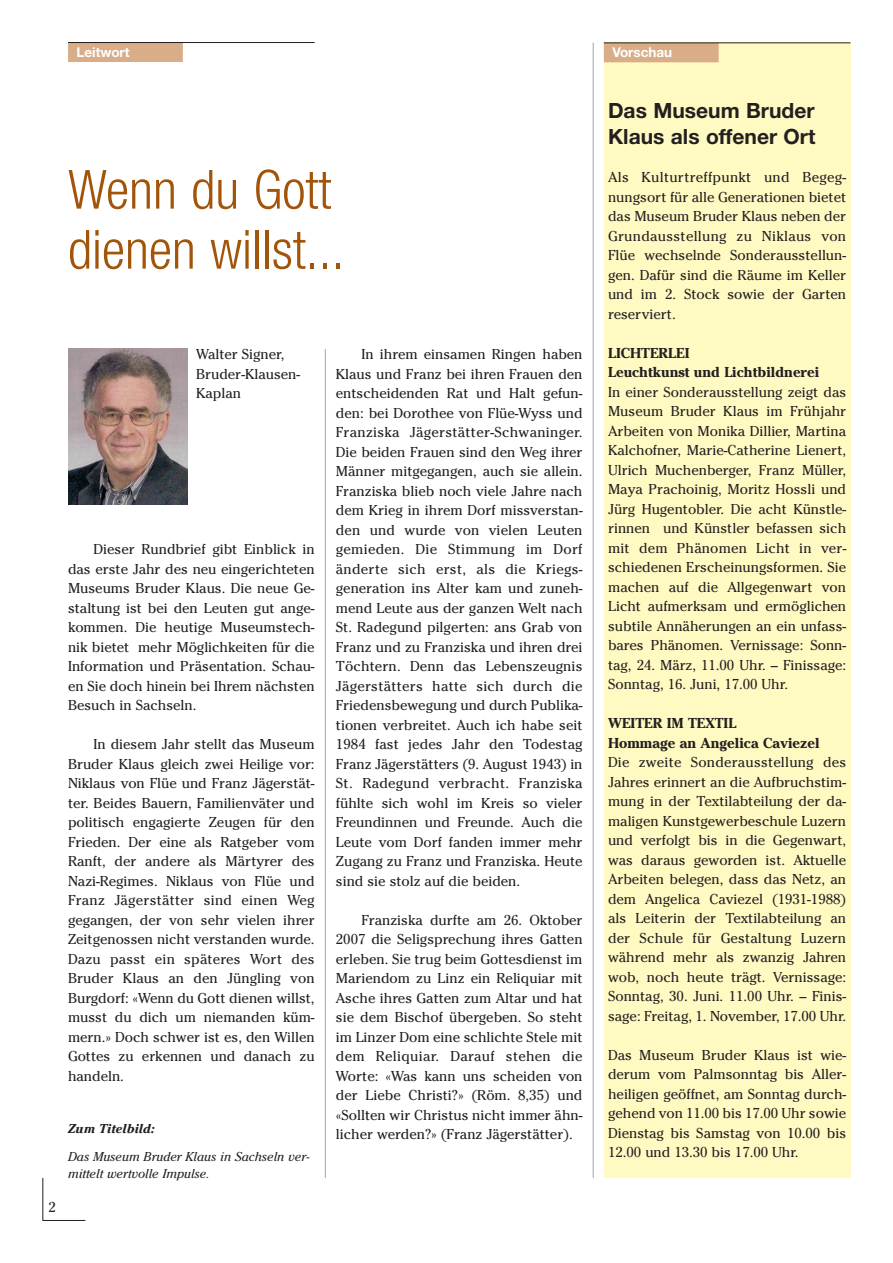
<style>
.page{position:relative;width:893px;height:1263px;background:#fff}
.page>*{position:absolute;margin:0;border:0;box-sizing:border-box;transform-origin:0 0}
.t1{font:300 condensed 54px/60px "Helvetica Neue";color:#a2550a}
.t2{font:700 21px/25.5px "Helvetica Neue";color:#231f20}
.t3{font:14.25px/19.5px "Cheltenham";color:#231f20;text-align:justify}
.t4{font:700 14.25px/19.5px "Cheltenham";color:#231f20}
.t5{font:700 13.5px "Helvetica Neue";color:#fff}
.t6{font:italic 12.75px/16.5px "Cheltenham";color:#231f20}
.t7{font:italic 700 12.75px "Cheltenham";color:#231f20}
</style>
<div class="page">
<div style="left:604px;top:43px;width:246px;height:1135px;background:#fffac2"></div>
<svg style="left:42px;top:1178px;width:44px;height:43px"></svg>
<div style="left:68px;top:43px;width:115px;height:19px;background:#d8ad87"></div>
<hr style="left:68px;top:42px;width:247px;height:1px;background:#231f20">
<hr style="left:325px;top:349px;width:1px;height:829px;background:#a7a9ac">
<img style="left:68px;top:349px;width:119px;height:155px">
<hr style="left:593px;top:43px;width:1px;height:1135px;background:#a7a9ac">
<div style="left:604px;top:43px;width:115px;height:19px;background:#d8ad87"></div>
<hr style="left:604px;top:43px;width:246px;height:1px;background:#231f20">
<p class="t5" style="left:77px;top:47px;width:55px">Leitwort</p>
<h1 class="t1" style="left:68px;top:164px;width:278px">Wenn du Gott dienen willst...</h1>
<p class="t3" style="left:196px;top:346px;width:106px;text-align:left">Walter Signer,<br>Bruder-Klausen-<br>Kaplan</p>
<p class="t3" style="left:68px;top:541px;width:248px;text-indent:26px">Dieser Rundbrief gibt Einblick in das erste Jahr des neu eingerichteten Museums Bruder Klaus. Die neue Ge&shy;staltung ist bei den Leuten gut ange&shy;kommen. Die heutige Museumstech&shy;nik bietet mehr Möglichkeiten für die Information und Präsentation. Schau&shy;en Sie doch hinein bei Ihrem nächsten Besuch in Sachseln.</p>
<p class="t3" style="left:68px;top:736px;width:248px;text-indent:26px">In diesem Jahr stellt das Museum Bruder Klaus gleich zwei Heilige vor:<br>Niklaus von Flüe und Franz Jägerstät&shy;ter. Beides Bauern, Familienväter und politisch engagierte Zeugen für den Frieden. Der eine als Ratgeber vom Ranft, der andere als Märtyrer des Nazi-Regimes. Niklaus von Flüe und Franz Jägerstätter sind einen Weg gegangen, der von sehr vielen ihrer Zeitgenossen nicht verstanden wurde.<br>Dazu passt ein späteres Wort des Bruder Klaus an den Jüngling von Burgdorf: «Wenn du Gott dienen willst, musst du dich um niemanden küm&shy;mern.» Doch schwer ist es, den Willen Gottes zu erkennen und danach zu handeln.</p>
<p class="t3" style="left:49px;top:1199px;width:9px">2</p>
<p class="t7" style="left:68px;top:1124px;width:88px">Zum Titelbild:</p>
<p class="t6" style="left:68px;top:1150px;width:243px">Das Museum Bruder Klaus in Sachseln ver&shy;mittelt wertvolle Impulse.</p>
<p class="t3" style="left:336px;top:346px;width:248px;text-indent:26px">In ihrem einsamen Ringen haben Klaus und Franz bei ihren Frauen den entscheidenden Rat und Halt gefun&shy;den: bei Dorothee von Flüe-Wyss und Franziska Jägerstätter-Schwaninger.<br>Die beiden Frauen sind den Weg ihrer Männer mitgegangen, auch sie allein.<br>Franziska blieb noch viele Jahre nach dem Krieg in ihrem Dorf missverstan&shy;den und wurde von vielen Leuten gemieden. Die Stimmung im Dorf änderte sich erst, als die Kriegs&shy;generation ins Alter kam und zuneh&shy;mend Leute aus der ganzen Welt nach St. Radegund pilgerten: ans Grab von Franz und zu Franziska und ihren drei Töchtern. Denn das Lebenszeugnis Jägerstätters hatte sich durch die Friedensbewegung und durch Publika&shy;tionen verbreitet. Auch ich habe seit 1984 fast jedes Jahr den Todestag Franz Jägerstätters (9. August 1943) in St. Radegund verbracht. Franziska fühlte sich wohl im Kreis so vieler Freundinnen und Freunde. Auch die Leute vom Dorf fanden immer mehr Zugang zu Franz und Franziska. Heute sind sie stolz auf die beiden.</p>
<p class="t3" style="left:336px;top:911px;width:248px;text-indent:26px">Franziska durfte am 26. Oktober 2007 die Seligsprechung ihres Gatten erleben. Sie trug beim Gottesdienst im Mariendom zu Linz ein Reliquiar mit Asche ihres Gatten zum Altar und hat sie dem Bischof übergeben. So steht im Linzer Dom eine schlichte Stele mit dem Reliquiar. Darauf stehen die Worte: «Was kann uns scheiden von der Liebe Christi?» (Röm. 8,35) und «Sollten wir Christus nicht immer ähn&shy;licher werden?» (Franz Jägerstätter).</p>
<p class="t5" style="left:612px;top:48px;width:61px">Vorschau</p>
<h2 class="t2" style="left:608px;top:100px;width:209px">Das Museum Bruder<br>Klaus als offener Ort</h2>
<p class="t3" style="left:608px;top:169px;width:240px">Als Kulturtreffpunkt und Begeg&shy;nungsort für alle Generationen bietet das Museum Bruder Klaus neben der Grundausstellung zu Niklaus von Flüe wechselnde Sonderausstellun&shy;gen. Dafür sind die Räume im Keller und im 2. Stock sowie der Garten reserviert.</p>
<p class="t4" style="left:608px;top:345px;width:213px">LICHTERLEI<br>Leuchtkunst und Lichtbildnerei</p>
<p class="t3" style="left:608px;top:384px;width:240px">In einer Sonderausstellung zeigt das Museum Bruder Klaus im Frühjahr Arbeiten von Monika Dillier, Martina Kalchofner, Marie-Catherine Lienert, Ulrich Muchenberger, Franz Müller, Maya Prachoinig, Moritz Hossli und Jürg Hugentobler. Die acht Künstle&shy;rinnen und Künstler befassen sich mit dem Phänomen Licht in ver&shy;schiedenen Erscheinungsformen. Sie machen auf die Allgegenwart von Licht aufmerksam und ermöglichen subtile Annäherungen an ein unfass&shy;bares Phänomen. Vernissage: Sonn&shy;tag, 24. März, 11.00 Uhr. – Finissage:<br>Sonntag, 16. Juni, 17.00 Uhr.</p>
<p class="t4" style="left:608px;top:715px;width:213px">WEITER IM TEXTIL<br>Hommage an Angelica Caviezel</p>
<p class="t3" style="left:608px;top:754px;width:240px">Die zweite Sonderausstellung des Jahres erinnert an die Aufbruchstim&shy;mung in der Textilabteilung der da&shy;maligen Kunstgewerbeschule Luzern und verfolgt bis in die Gegenwart, was daraus geworden ist. Aktuelle Arbeiten belegen, dass das Netz, an dem Angelica Caviezel (1931-1988) als Leiterin der Textilabteilung an der Schule für Gestaltung Luzern während mehr als zwanzig Jahren wob, noch heute trägt. Vernissage:<br>Sonntag, 30. Juni. 11.00 Uhr. – Finis&shy;sage: Freitag, 1. November, 17.00 Uhr.</p>
<p class="t3" style="left:608px;top:1047px;width:240px">Das Museum Bruder Klaus ist wie&shy;derum vom Palmsonntag bis Aller&shy;heiligen geöffnet, am Sonntag durch&shy;gehend von 11.00 bis 17.00 Uhr sowie Dienstag bis Samstag von 10.00 bis 12.00 und 13.30 bis 17.00 Uhr.</p>
</div>
